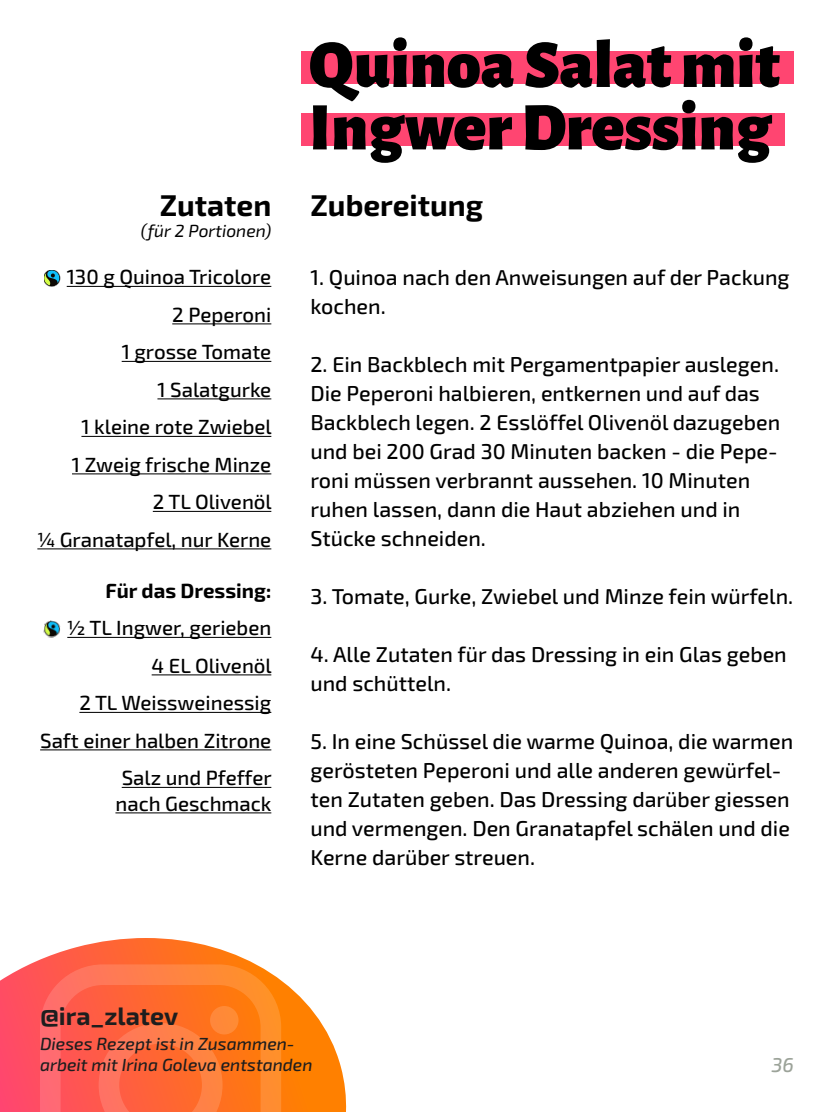
<style>
.page{position:relative;width:834px;height:1112px;background:#fff}
.page>*{position:absolute;margin:0;border:0;box-sizing:border-box;transform-origin:0 0}
.t1{font:900 68.1px/62.5px "Alegreya Sans";color:#000}
.t2{font:700 30px "Exo 2";color:#000}
.t3{font:700 25px "Exo 2";color:#1e1e1e}
.t4{font:500 21.5px/29px "Exo 2";color:#000}
.t5{font:500 20.5px/37.5px "Exo 2";color:#000;text-align:right}
.t6{font:700 20.5px "Exo 2";color:#000}
.t7{font:italic 500 20px "Exo 2";color:#9ca399}
.t8{font:italic 500 17.5px/21px "Exo 2";color:#1e1e1e}
.t9{font:italic 17.5px "Exo 2";color:#000}
</style>
<div class="page">
<svg style="left:0;top:938px;width:347px;height:174px"></svg>
<svg style="left:40px;top:964px;width:241px;height:148px;background:#ff703c"></svg>
<div style="left:210px;top:1006px;width:29px;height:28px;background:#ff8937;border-radius:50%"></div>
<div style="left:301px;top:51px;width:493px;height:33px;background:#ff4571"></div>
<div style="left:301px;top:114px;width:483px;height:32px;background:#ff4571"></div>
<hr style="left:67px;top:286px;width:204px;height:1px;background:#000">
<hr style="left:172px;top:323px;width:99px;height:1px;background:#000">
<hr style="left:122px;top:361px;width:149px;height:1px;background:#000">
<hr style="left:157px;top:398px;width:114px;height:1px;background:#000">
<hr style="left:81px;top:436px;width:190px;height:1px;background:#000">
<hr style="left:72px;top:473px;width:199px;height:1px;background:#000">
<hr style="left:153px;top:511px;width:118px;height:1px;background:#000">
<hr style="left:37px;top:548px;width:234px;height:1px;background:#000">
<hr style="left:67px;top:637px;width:204px;height:1px;background:#000">
<hr style="left:152px;top:674px;width:119px;height:1px;background:#000">
<hr style="left:79px;top:712px;width:192px;height:1px;background:#000">
<hr style="left:40px;top:749px;width:231px;height:1px;background:#000">
<hr style="left:122px;top:787px;width:149px;height:1px;background:#000">
<hr style="left:115px;top:812px;width:156px;height:1px;background:#000">
<img style="left:44px;top:270px;width:16px;height:17px">
<img style="left:43px;top:620px;width:18px;height:18px">
<h2 class="t2" style="left:160px;top:188px;width:113px">Zutaten</h2>
<p class="t9" style="left:141px;top:221px;width:132px">(für 2 Portionen)</p>
<p class="t5" style="left:37px;top:259px;width:236px">130 g Quinoa Tricolore<br>2 Peperoni<br>1 grosse Tomate<br>1 Salatgurke<br>1 kleine rote Zwiebel<br>1 Zweig frische Minze<br>2 TL Olivenöl<br>¼ Granatapfel, nur Kerne</p>
<p class="t6" style="left:106px;top:578px;width:167px">Für das Dressing:</p>
<p class="t5" style="left:40px;top:610px;width:233px">½ TL Ingwer, gerieben<br>4 EL Olivenöl<br>2 TL Weissweinessig<br>Saft einer halben Zitrone<br>Salz und Pfeffer</p>
<p class="t5" style="left:115px;top:785px;width:158px">nach Geschmack</p>
<h1 class="t1" style="left:309px;top:28px;width:473px">Quinoa Salat mit<br>Ingwer Dressing</h1>
<h2 class="t2" style="left:310px;top:188px;width:174px">Zubereitung</h2>
<p class="t4" style="left:310px;top:263px;width:481px">1. Quinoa nach den Anweisungen auf der Packung kochen.</p>
<p class="t4" style="left:310px;top:350px;width:471px">2. Ein Backblech mit Pergamentpapier auslegen.<br>Die Peperoni halbieren, entkernen und auf das Backblech legen. 2 Esslöffel Olivenöl dazugeben und bei 200 Grad 30 Minuten backen - die Pepe&shy;roni müssen verbrannt aussehen. 10 Minuten ruhen lassen, dann die Haut abziehen und in Stücke schneiden.</p>
<p class="t4" style="left:310px;top:582px;width:484px">3. Tomate, Gurke, Zwiebel und Minze fein würfeln.</p>
<p class="t4" style="left:310px;top:641px;width:478px">4. Alle Zutaten für das Dressing in ein Glas geben und schütteln.</p>
<p class="t4" style="left:310px;top:728px;width:484px">5. In eine Schüssel die warme Quinoa, die warmen gerösteten Peperoni und alle anderen gewürfel&shy;ten Zutaten geben. Das Dressing darüber giessen und vermengen. Den Granatapfel schälen und die Kerne darüber streuen.</p>
<p class="t3" style="left:40px;top:1002px;width:140px">@ira_zlatev</p>
<p class="t8" style="left:40px;top:1033px;width:274px">Dieses Rezept ist in Zusammen&shy;arbeit mit Irina Goleva entstanden</p>
<p class="t7" style="left:772px;top:1053px;width:24px">36</p>
</div>
